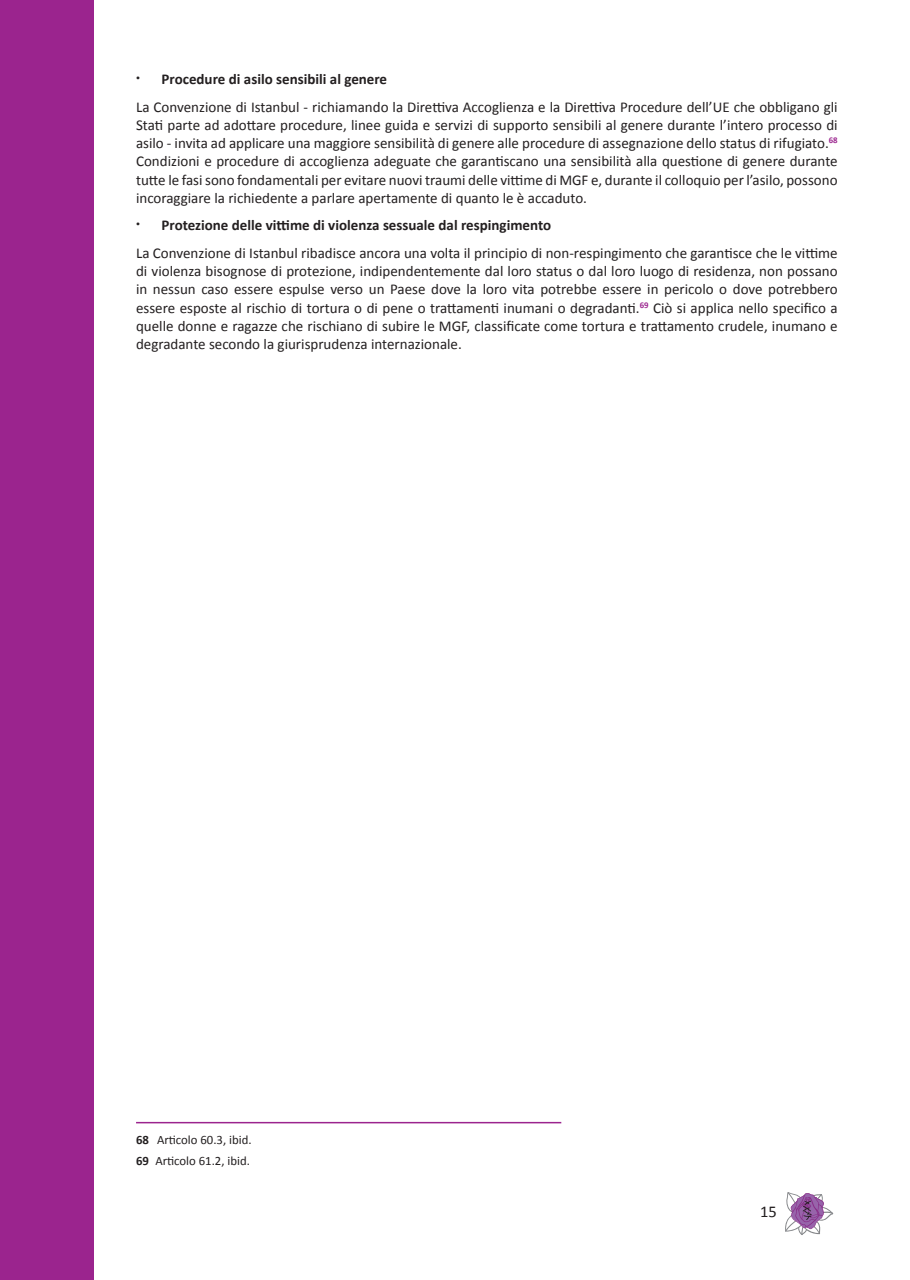
<style>
.page{position:relative;width:910px;height:1280px;background:#fff}
.page>*{position:absolute;margin:0;border:0;box-sizing:border-box;transform-origin:0 0}
.t1{font:16.5px "Calibri";color:#231f20}
.t2{font:15px/18.3px "Calibri";color:#231f20}
.t3{font:12.75px/21.3px "Calibri";color:#231f20}
.s1{font-weight:700}
</style>
<div class="page">
<div style="left:0;top:0;width:94px;height:1280px;background:#9b248e"></div>
<svg style="left:785px;top:1192px;width:48px;height:43px"></svg>
<hr style="left:136px;top:1122px;width:425px;height:1px;background:#9b248e">
<p class="t2" style="left:136px;top:65px;width:703px;line-height:27.3px">• <span class="s1">Procedure di asilo sensibili al genere<br></span>La Convenzione di Istanbul - richiamando la Direttiva Accoglienza e la Direttiva Procedure dell’UE che obbligano gli</p>
<p class="t2" style="left:136px;top:115px;width:703px;text-align:justify">Stati parte ad adottare procedure, linee guida e servizi di supporto sensibili al genere durante l’intero processo di asilo - invita ad applicare una maggiore sensibilità di genere alle procedure di assegnazione dello status di rifugiato.<sup>68<br></sup>Condizioni e procedure di accoglienza adeguate che garantiscano una sensibilità alla questione di genere durante tutte le fasi sono fondamentali per evitare nuovi traumi delle vittime di MGF e, durante il colloquio per l’asilo, possono incoraggiare la richiedente a parlare apertamente di quanto le è accaduto.</p>
<p class="t2" style="left:136px;top:211px;width:703px;line-height:27.3px">• <span class="s1">Protezione delle vittime di violenza sessuale dal respingimento<br></span>La Convenzione di Istanbul ribadisce ancora una volta il principio di non-respingimento che garantisce che le vittime</p>
<p class="t2" style="left:136px;top:261px;width:703px;text-align:justify">di violenza bisognose di protezione, indipendentemente dal loro status o dal loro luogo di residenza, non possano in nessun caso essere espulse verso un Paese dove la loro vita potrebbe essere in pericolo o dove potrebbero essere esposte al rischio di tortura o di pene o trattamenti inumani o degradanti.<sup>69</sup> Ciò si applica nello specifico a quelle donne e ragazze che rischiano di subire le MGF, classificate come tortura e trattamento crudele, inumano e degradante secondo la giurisprudenza internazionale.</p>
<p class="t3" style="left:136px;top:1128px;width:117px"><span class="s1">68</span> Articolo 60.3, ibid.<br><span class="s1">69</span> Articolo 61.2, ibid.</p>
<p class="t1" style="left:760px;top:1201px;width:18px">15</p>
</div>
